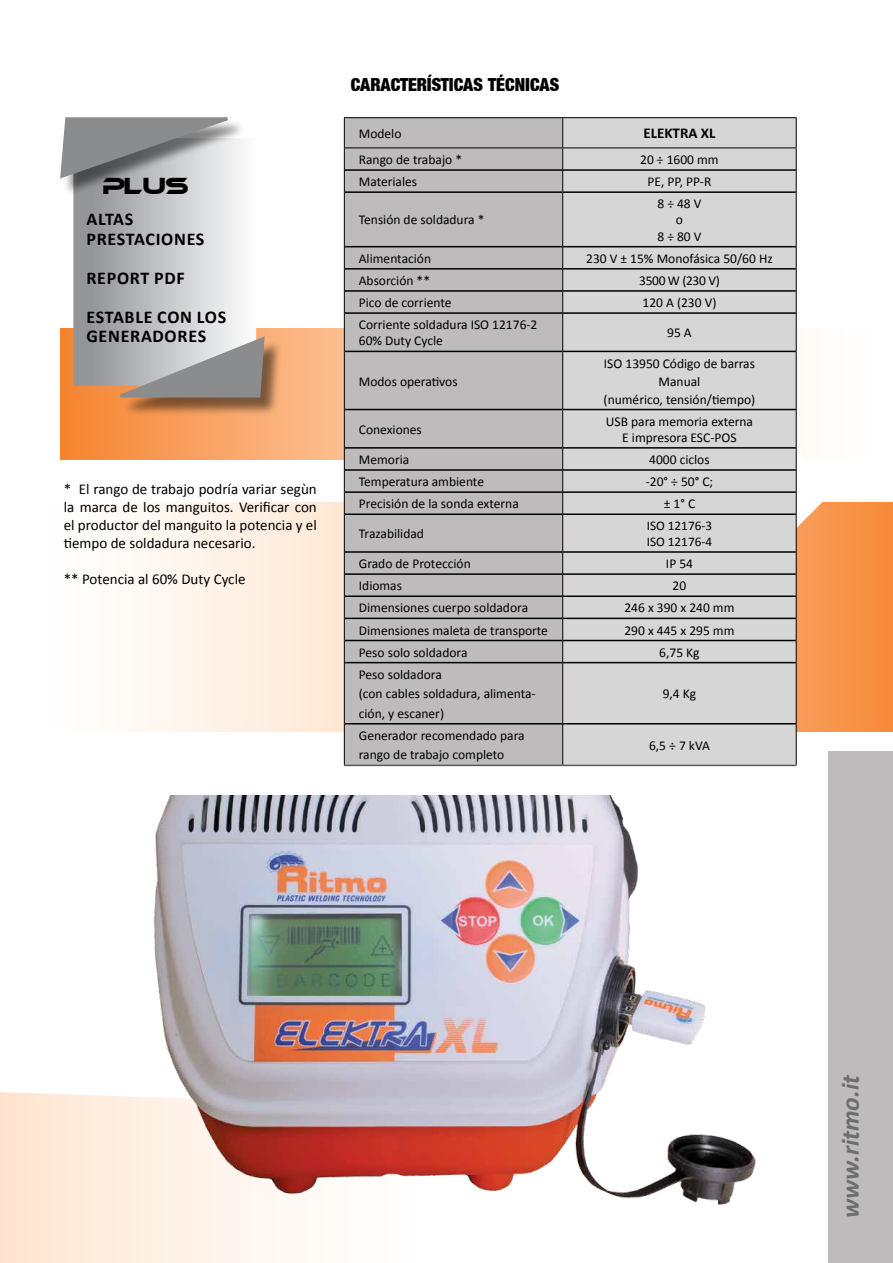
<style>
.page{position:relative;width:893px;height:1263px;background:#fff}
.page>*{position:absolute;margin:0;border:0;box-sizing:border-box;transform-origin:0 0}
.t1{font:italic 700 25.5px "Calibri";color:#6d6e71}
.t2{font:22.5px "Ethnocentric";color:#000}
.t3{font:700 18px/19.5px "Calibri";letter-spacing:.04em;color:#000}
.t4{font:18px "Basic Sans Heavy SF Bold";color:#000}
.t5{font:15px/18px "Calibri";color:#000;text-align:justify}
.t6{font:700 15px "Calibri";color:#000}
.t7{font:13.5px/16.2px "Calibri";color:#000;text-align:center}
.t8{font:13.2px/15.9px "Calibri";color:#000}
</style>
<div class="page">
<svg style="left:60px;top:328px;width:284px;height:131px;background:#f8a465"></svg>
<svg style="left:135px;top:502px;width:758px;height:229px;background:#fcd4b5"></svg>
<svg style="left:0;top:1092px;width:298px;height:171px;background:#feebdc"></svg>
<div style="left:826px;top:749px;width:67px;height:514px;background:#000;opacity:.5"></div>
<div style="left:829px;top:751px;width:64px;height:512px;background:#bdbbbb"></div>
<img style="left:77px;top:795px;width:679px;height:424px">
<svg style="left:73px;top:196px;width:183px;height:190px;background:#c0c1c3"></svg>
<div style="left:63px;top:120px;width:183px;height:76px;background:#000;opacity:.5"></div>
<svg style="left:60px;top:117px;width:171px;height:64px;background:#9c9d9f"></svg>
<div style="left:123px;top:340px;width:160px;height:76px;background:#000;opacity:.5"></div>
<svg style="left:117px;top:334px;width:149px;height:66px;background:#a8a5a3"></svg>
<div style="left:345px;top:118px;width:217px;height:647px;background:#bdbbbb"></div>
<div style="left:563px;top:118px;width:233px;height:647px;background:#d7d6d6"></div>
<hr style="left:345px;top:169px;width:217px;height:2px;background:#000">
<hr style="left:563px;top:169px;width:233px;height:2px;background:#000">
<hr style="left:345px;top:191px;width:217px;height:2px;background:#000">
<hr style="left:563px;top:191px;width:233px;height:2px;background:#000">
<hr style="left:345px;top:246px;width:217px;height:1px;background:#000">
<hr style="left:563px;top:246px;width:233px;height:1px;background:#000">
<hr style="left:345px;top:268px;width:217px;height:2px;background:#000">
<hr style="left:563px;top:268px;width:233px;height:2px;background:#000">
<hr style="left:345px;top:290px;width:217px;height:2px;background:#000">
<hr style="left:563px;top:290px;width:233px;height:2px;background:#000">
<hr style="left:345px;top:312px;width:217px;height:2px;background:#000">
<hr style="left:563px;top:312px;width:233px;height:2px;background:#000">
<hr style="left:345px;top:351px;width:217px;height:1px;background:#000">
<hr style="left:563px;top:351px;width:233px;height:1px;background:#000">
<hr style="left:345px;top:409px;width:217px;height:1px;background:#000">
<hr style="left:563px;top:409px;width:233px;height:1px;background:#000">
<hr style="left:345px;top:447px;width:217px;height:2px;background:#000">
<hr style="left:563px;top:447px;width:233px;height:2px;background:#000">
<hr style="left:345px;top:469px;width:217px;height:2px;background:#000">
<hr style="left:563px;top:469px;width:233px;height:2px;background:#000">
<hr style="left:345px;top:491px;width:217px;height:2px;background:#000">
<hr style="left:563px;top:491px;width:233px;height:2px;background:#000">
<hr style="left:345px;top:513px;width:217px;height:2px;background:#000">
<hr style="left:563px;top:513px;width:233px;height:2px;background:#000">
<hr style="left:345px;top:551px;width:217px;height:2px;background:#000">
<hr style="left:563px;top:551px;width:233px;height:2px;background:#000">
<hr style="left:345px;top:573px;width:217px;height:2px;background:#000">
<hr style="left:563px;top:573px;width:233px;height:2px;background:#000">
<hr style="left:345px;top:595px;width:217px;height:2px;background:#000">
<hr style="left:563px;top:595px;width:233px;height:2px;background:#000">
<hr style="left:345px;top:723px;width:217px;height:1px;background:#000">
<hr style="left:563px;top:723px;width:233px;height:1px;background:#000">
<hr style="left:344px;top:765px;width:219px;height:1px;background:#58595b">
<hr style="left:563px;top:765px;width:234px;height:1px;background:#58595b">
<hr style="left:345px;top:618px;width:217px;height:1px;background:#000">
<hr style="left:563px;top:618px;width:233px;height:1px;background:#000">
<hr style="left:345px;top:640px;width:217px;height:1px;background:#000">
<hr style="left:563px;top:640px;width:233px;height:1px;background:#000">
<hr style="left:345px;top:662px;width:217px;height:1px;background:#000">
<hr style="left:563px;top:662px;width:233px;height:1px;background:#000">
<hr style="left:344px;top:117px;width:219px;height:1px;background:#000">
<hr style="left:344px;top:118px;width:1px;height:30px;background:#000">
<hr style="left:563px;top:117px;width:234px;height:1px;background:#000">
<hr style="left:562px;top:118px;width:1px;height:30px;background:#000">
<hr style="left:796px;top:118px;width:1px;height:30px;background:#000">
<hr style="left:344px;top:148px;width:219px;height:1px;background:#000">
<hr style="left:563px;top:148px;width:234px;height:1px;background:#000">
<svg style="left:344px;top:148px;width:1px;height:44px"></svg>
<svg style="left:562px;top:148px;width:1px;height:44px"></svg>
<svg style="left:796px;top:148px;width:1px;height:44px"></svg>
<hr style="left:344px;top:192px;width:1px;height:55px;background:#000">
<hr style="left:562px;top:192px;width:1px;height:55px;background:#000">
<hr style="left:796px;top:192px;width:1px;height:55px;background:#000">
<svg style="left:344px;top:247px;width:1px;height:66px"></svg>
<svg style="left:562px;top:247px;width:1px;height:66px"></svg>
<svg style="left:796px;top:247px;width:1px;height:66px"></svg>
<hr style="left:344px;top:313px;width:1px;height:38px;background:#000">
<hr style="left:562px;top:313px;width:1px;height:38px;background:#000">
<hr style="left:796px;top:313px;width:1px;height:38px;background:#000">
<hr style="left:344px;top:351px;width:1px;height:58px;background:#000">
<hr style="left:562px;top:351px;width:1px;height:58px;background:#000">
<hr style="left:796px;top:351px;width:1px;height:58px;background:#000">
<hr style="left:344px;top:409px;width:1px;height:39px;background:#000">
<hr style="left:562px;top:409px;width:1px;height:39px;background:#000">
<hr style="left:796px;top:409px;width:1px;height:39px;background:#000">
<svg style="left:344px;top:448px;width:1px;height:66px"></svg>
<svg style="left:562px;top:448px;width:1px;height:66px"></svg>
<svg style="left:759px;top:448px;width:78px;height:82px"></svg>
<hr style="left:344px;top:514px;width:1px;height:38px;background:#000">
<hr style="left:562px;top:514px;width:1px;height:38px;background:#000">
<hr style="left:796px;top:514px;width:1px;height:38px;background:#000">
<svg style="left:344px;top:552px;width:1px;height:111px"></svg>
<svg style="left:562px;top:552px;width:1px;height:111px"></svg>
<svg style="left:796px;top:552px;width:1px;height:111px"></svg>
<hr style="left:344px;top:663px;width:1px;height:61px;background:#000">
<hr style="left:562px;top:663px;width:1px;height:61px;background:#000">
<hr style="left:796px;top:663px;width:1px;height:61px;background:#000">
<hr style="left:344px;top:724px;width:1px;height:41px;background:#000">
<hr style="left:562px;top:724px;width:1px;height:41px;background:#000">
<hr style="left:796px;top:724px;width:1px;height:41px;background:#000">
<h2 class="t2" style="left:103px;top:174px;width:87px">PLUS</h2>
<h3 class="t3" style="left:86px;top:209px;width:120px">ALTAS<br>PRESTACIONES</h3>
<h3 class="t3" style="left:86px;top:258px;width:141px;line-height:39px">REPORT PDF<br>ESTABLE CON LOS</h3>
<h3 class="t3" style="left:86px;top:326px;width:121px">GENERADORES</h3>
<p class="t5" style="left:64px;top:479px;width:254px">* El rango de trabajo podría variar segùn la marca de los manguitos. Verificar con el productor del manguito la potencia y el tiempo de soldadura necesario.</p>
<p class="t5" style="left:64px;top:569px;width:183px">** Potencia al 60% Duty Cycle</p>
<h3 class="t4" style="left:351px;top:75px;width:210px">CARACTERÍSTICAS TÉCNICAS</h3>
<p class="t7" style="left:359px;top:125px;width:44px">Modelo</p>
<p class="t6" style="left:643px;top:124px;width:74px">ELEKTRA XL</p>
<p class="t7" style="left:359px;top:151px;width:105px">Rango de trabajo *</p>
<p class="t7" style="left:640px;top:151px;width:80px">20 ÷ 1600 mm</p>
<p class="t7" style="left:359px;top:173px;width:60px">Materiales</p>
<p class="t7" style="left:648px;top:173px;width:65px">PE, PP, PP-R</p>
<p class="t7" style="left:359px;top:211px;width:127px">Tensión de soldadura *</p>
<p class="t7" style="left:657px;top:195px;width:46px">8 ÷ 48 V o<br>8 ÷ 80 V</p>
<p class="t7" style="left:359px;top:250px;width:74px">Alimentación</p>
<p class="t7" style="left:586px;top:250px;width:188px">230 V ± 15% Monofásica 50/60 Hz</p>
<p class="t7" style="left:359px;top:272px;width:73px">Absorción **</p>
<p class="t7" style="left:639px;top:272px;width:82px">3500 W (230 V)</p>
<p class="t7" style="left:359px;top:294px;width:94px">Pico de corriente</p>
<p class="t7" style="left:642px;top:294px;width:75px">120 A (230 V)</p>
<p class="t7" style="left:359px;top:316px;width:180px;text-align:left">Corriente soldadura ISO 12176-2<br>60% Duty Cycle</p>
<p class="t7" style="left:667px;top:324px;width:26px">95 A</p>
<p class="t7" style="left:359px;top:372px;width:100px">Modos operativos</p>
<p class="t7" style="left:604px;top:353px;width:153px;line-height:18px">ISO 13950 Código de barras<br>Manual<br>(numérico, tensión/tiempo)</p>
<p class="t7" style="left:359px;top:421px;width:65px">Conexiones</p>
<p class="t7" style="left:606px;top:412px;width:149px">USB para memoria externa<br>E impresora ESC-POS</p>
<p class="t7" style="left:359px;top:451px;width:52px">Memoria</p>
<p class="t7" style="left:649px;top:451px;width:62px">4000 ciclos</p>
<p class="t7" style="left:359px;top:473px;width:127px">Temperatura ambiente</p>
<p class="t7" style="left:646px;top:473px;width:69px">-20° ÷ 50° C;</p>
<p class="t7" style="left:359px;top:495px;width:162px">Precisión de la sonda externa</p>
<p class="t7" style="left:664px;top:495px;width:33px">± 1° C</p>
<p class="t7" style="left:359px;top:525px;width:67px">Trazabilidad</p>
<p class="t8" style="left:647px;top:517px;width:67px">ISO 12176-3<br>ISO 12176-4</p>
<p class="t7" style="left:359px;top:555px;width:113px">Grado de Protección</p>
<p class="t7" style="left:666px;top:555px;width:29px">IP 54</p>
<p class="t7" style="left:359px;top:577px;width:45px">Idiomas</p>
<p class="t7" style="left:673px;top:577px;width:15px">20</p>
<p class="t7" style="left:359px;top:599px;width:171px">Dimensiones cuerpo soldadora</p>
<p class="t7" style="left:624px;top:599px;width:112px">246 x 390 x 240 mm</p>
<p class="t7" style="left:359px;top:621px;width:191px">Dimensiones maleta de transporte</p>
<p class="t7" style="left:624px;top:621px;width:112px">290 x 445 x 295 mm</p>
<p class="t7" style="left:359px;top:643px;width:110px">Peso solo soldadora</p>
<p class="t7" style="left:659px;top:643px;width:42px">6,75 Kg</p>
<p class="t7" style="left:359px;top:664px;width:178px;line-height:19.5px;text-align:left">Peso soldadora<br>(con cables soldadura, alimenta&shy;ción, y escaner)</p>
<p class="t7" style="left:663px;top:685px;width:35px">9,4 Kg</p>
<p class="t7" style="left:359px;top:725px;width:167px;line-height:19.5px;text-align:left">Generador recomendado para rango de trabajo completo</p>
<p class="t7" style="left:649px;top:736px;width:62px">6,5 ÷ 7 kVA</p>
<h1 class="t1" style="left:835px;top:1218px;width:145px;rotate:-90deg">www.ritmo.it</h1>
</div>
